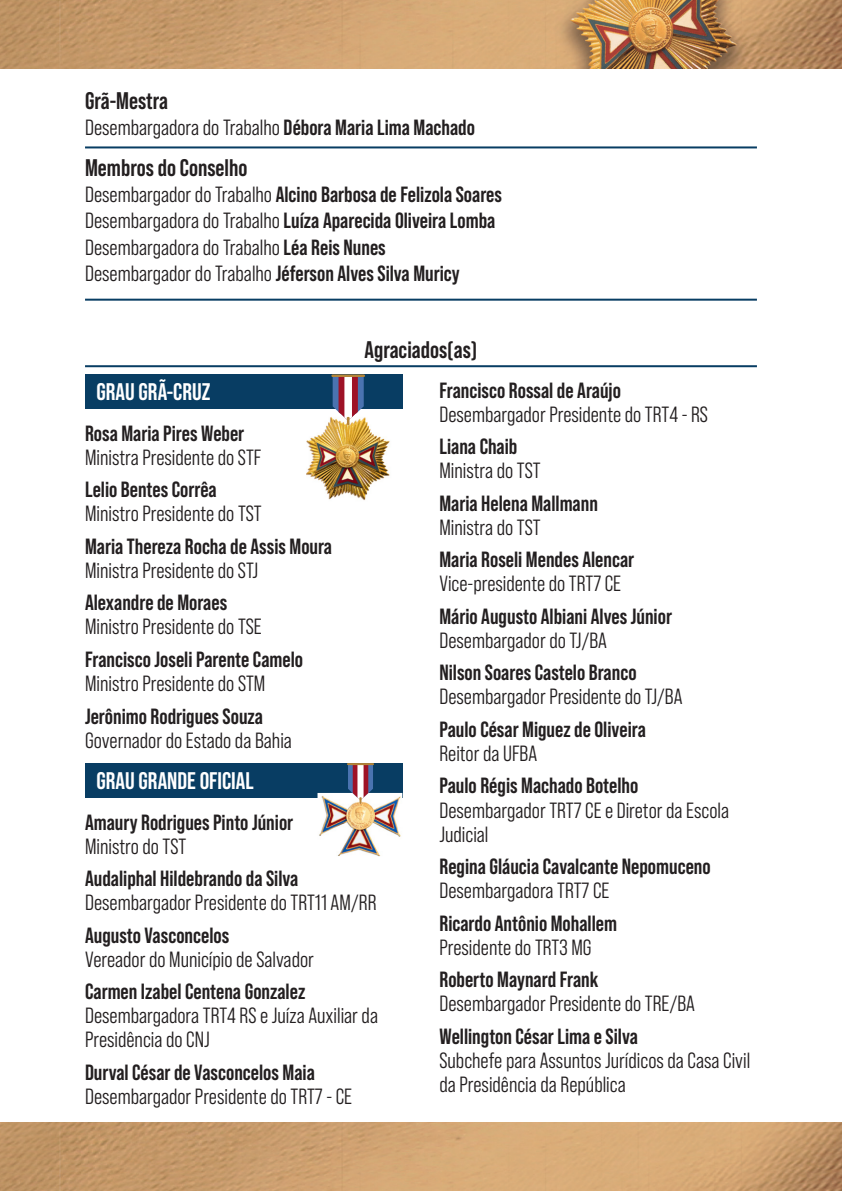
<style>
.page{position:relative;width:842px;height:1191px;background:#fff}
.page>*{position:absolute;margin:0;border:0;box-sizing:border-box;transform-origin:0 0}
.t1{font:700 24px "Bebas Neue Pro";color:#231f20}
.t2{font:700 24px "Bebas Neue Pro";color:#fff}
.t3{font:22px/24px "Bebas Neue Pro Middle";color:#231f20}
.t4{font:700 22px/26.4px "Bebas Neue Pro";color:#231f20}
.s1{font-family:"Bebas Neue Pro";font-weight:700}
.s2{font-family:"Bebas Neue Pro Middle";font-weight:400}
</style>
<div class="page">
<div style="left:85px;top:374px;width:318px;height:35px;background:#083d63"></div>
<div style="left:85px;top:763px;width:318px;height:35px;background:#083d63"></div>
<hr style="left:85px;top:146px;width:672px;height:2px;background:#083d63">
<hr style="left:85px;top:299px;width:672px;height:2px;background:#083d63">
<hr style="left:85px;top:365px;width:672px;height:2px;background:#083d63">
<img style="left:0;top:0;width:842px;height:68px">
<img style="left:0;top:1122px;width:842px;height:69px">
<hr style="left:331px;top:374px;width:34px;height:3px;background:#b58538">
<svg style="left:333px;top:377px;width:31px;height:37px"></svg>
<img style="left:306px;top:414px;width:84px;height:86px">
<hr style="left:347px;top:763px;width:27px;height:2px;background:#b58538">
<svg style="left:348px;top:765px;width:25px;height:28px"></svg>
<img style="left:317px;top:793px;width:85px;height:63px">
<p class="t1" style="left:85px;top:87px;width:85px">Grã-Mestra</p>
<p class="t3" style="left:85px;top:116px;width:391px">Desembargadora do Trabalho <span class="s1">Débora Maria Lima Machado</span></p>
<p class="t1" style="left:85px;top:154px;width:164px">Membros do Conselho</p>
<p class="t4" style="left:85px;top:181px;width:418px"><span class="s2">Desembargador do Trabalho</span> Alcino Barbosa de Felizola Soares<br><span class="s2">Desembargadora do Trabalho</span> Luíza Aparecida Oliveira Lomba</p>
<p class="t3" style="left:85px;top:235px;width:302px">Desembargadora do Trabalho <span class="s1">Léa Reis Nunes</span></p>
<p class="t4" style="left:85px;top:260px;width:376px"><span class="s2">Desembargador do Trabalho</span> Jéferson Alves Silva Muricy</p>
<p class="t1" style="left:364px;top:335px;width:114px">Agraciados(as)</p>
<p class="t2" style="left:96px;top:378px;width:115px">GRAU GRÃ-CRUZ</p>
<p class="t4" style="left:85px;top:420px;width:161px">Rosa Maria Pires Weber</p>
<p class="t3" style="left:85px;top:445px;width:178px">Ministra Presidente do STF</p>
<p class="t4" style="left:85px;top:476px;width:133px">Lelio Bentes Corrêa</p>
<p class="t3" style="left:85px;top:502px;width:178px">Ministro Presidente do TST</p>
<p class="t4" style="left:85px;top:533px;width:249px">Maria Thereza Rocha de Assis Moura</p>
<p class="t3" style="left:85px;top:558px;width:175px">Ministra Presidente do STJ</p>
<p class="t4" style="left:85px;top:589px;width:144px">Alexandre de Moraes</p>
<p class="t3" style="left:85px;top:615px;width:178px">Ministro Presidente do TSE</p>
<p class="t4" style="left:85px;top:646px;width:220px">Francisco Joseli Parente Camelo</p>
<p class="t3" style="left:85px;top:671px;width:182px">Ministro Presidente do STM</p>
<p class="t4" style="left:85px;top:702px;width:179px">Jerônimo Rodrigues Souza</p>
<p class="t3" style="left:85px;top:728px;width:208px">Governador do Estado da Bahia</p>
<p class="t2" style="left:96px;top:766px;width:159px">GRAU GRANDE OFICIAL</p>
<p class="t4" style="left:85px;top:808px;width:210px">Amaury Rodrigues Pinto Júnior</p>
<p class="t3" style="left:85px;top:834px;width:103px">Ministro do TST</p>
<p class="t4" style="left:85px;top:865px;width:215px">Audaliphal Hildebrando da Silva</p>
<p class="t3" style="left:85px;top:890px;width:293px">Desembargador Presidente do TRT11 AM/RR</p>
<p class="t4" style="left:85px;top:921px;width:146px">Augusto Vasconcelos</p>
<p class="t3" style="left:85px;top:947px;width:230px">Vereador do Município de Salvador</p>
<p class="t4" style="left:85px;top:978px;width:222px">Carmen Izabel Centena Gonzalez</p>
<p class="t3" style="left:85px;top:1003px;width:294px">Desembargadora TRT4 RS e Juíza Auxiliar da<br>Presidência do CNJ</p>
<p class="t4" style="left:85px;top:1058px;width:231px">Durval César de Vasconcelos Maia</p>
<p class="t3" style="left:85px;top:1084px;width:269px">Desembargador Presidente do TRT7 - CE</p>
<p class="t4" style="left:439px;top:377px;width:183px">Francisco Rossal de Araújo</p>
<p class="t3" style="left:439px;top:402px;width:270px">Desembargador Presidente do TRT4 - RS</p>
<p class="t4" style="left:439px;top:433px;width:80px">Liana Chaib</p>
<p class="t3" style="left:439px;top:459px;width:103px">Ministra do TST</p>
<p class="t4" style="left:439px;top:490px;width:160px">Maria Helena Mallmann</p>
<p class="t3" style="left:439px;top:515px;width:103px">Ministra do TST</p>
<p class="t4" style="left:439px;top:546px;width:196px">Maria Roseli Mendes Alencar</p>
<p class="t3" style="left:439px;top:572px;width:183px">Vice-presidente do TRT7 CE</p>
<p class="t4" style="left:439px;top:603px;width:234px">Mário Augusto Albiani Alves Júnior</p>
<p class="t3" style="left:439px;top:628px;width:169px">Desembargador do TJ/BA</p>
<p class="t4" style="left:439px;top:659px;width:199px">Nilson Soares Castelo Branco</p>
<p class="t3" style="left:439px;top:685px;width:245px">Desembargador Presidente do TJ/BA</p>
<p class="t4" style="left:439px;top:716px;width:208px">Paulo César Miguez de Oliveira</p>
<p class="t3" style="left:439px;top:741px;width:99px">Reitor da UFBA</p>
<p class="t4" style="left:439px;top:772px;width:200px">Paulo Régis Machado Botelho</p>
<p class="t3" style="left:439px;top:798px;width:291px">Desembargador TRT7 CE e Diretor da Escola<br>Judicial</p>
<p class="t4" style="left:439px;top:853px;width:273px">Regina Gláucia Cavalcante Nepomuceno</p>
<p class="t3" style="left:439px;top:878px;width:171px">Desembargadora TRT7 CE</p>
<p class="t4" style="left:439px;top:909px;width:179px">Ricardo Antônio Mohallem</p>
<p class="t3" style="left:439px;top:935px;width:154px">Presidente do TRT3 MG</p>
<p class="t4" style="left:439px;top:966px;width:161px">Roberto Maynard Frank</p>
<p class="t3" style="left:439px;top:991px;width:257px">Desembargador Presidente do TRE/BA</p>
<p class="t4" style="left:439px;top:1022px;width:200px">Wellington César Lima e Silva</p>
<p class="t3" style="left:439px;top:1048px;width:312px">Subchefe para Assuntos Jurídicos da Casa Civil da Presidência da República</p>
</div>
